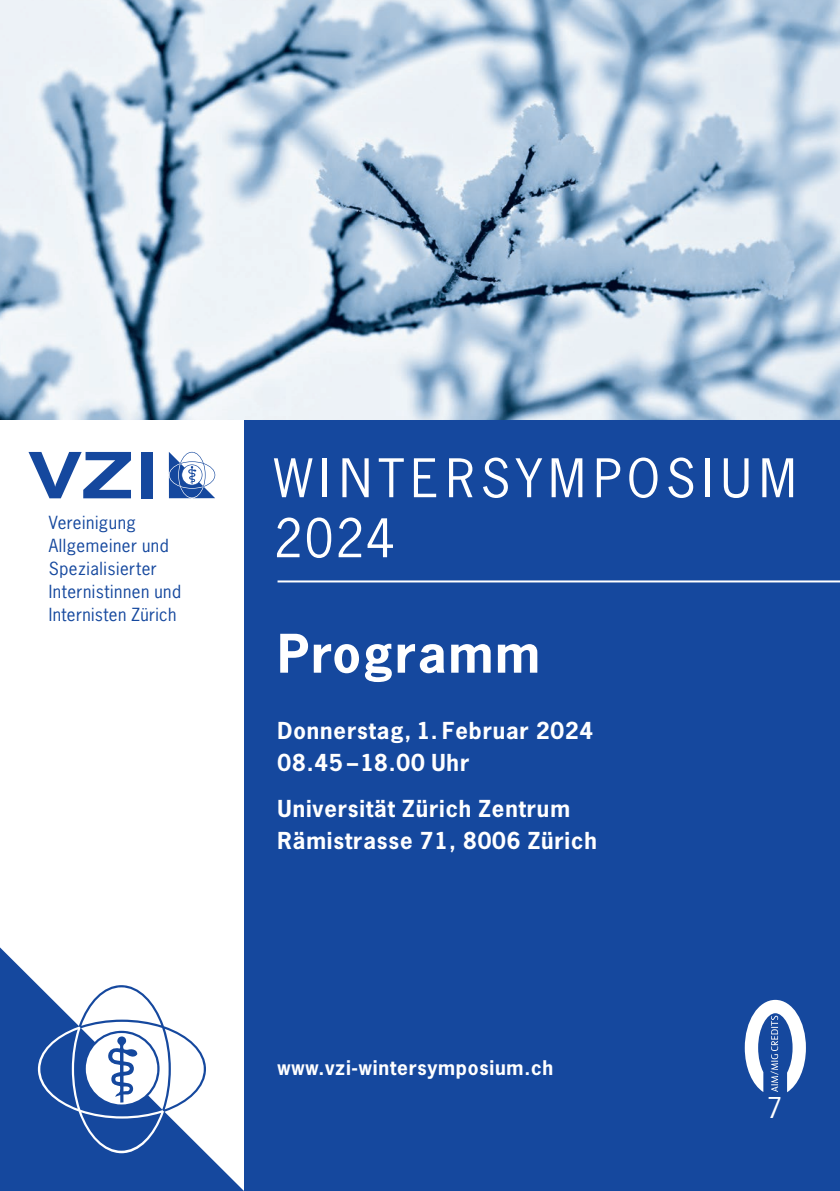
<style>
.page{position:relative;width:840px;height:1191px;background:#fff}
.page>*{position:absolute;margin:0;border:0;box-sizing:border-box;transform-origin:0 0}
.t1{font:50px/60px "News Gothic Std";letter-spacing:.125em;color:#fff}
.t2{font:700 50px "News Gothic Std";letter-spacing:.04em;color:#fff}
.t3{font:27px "News Gothic Std";color:#fff}
.t4{font:700 22px/32px "News Gothic Std";letter-spacing:.04em;color:#fff}
.t5{font:700 19px "News Gothic Std";letter-spacing:.04em;color:#fff}
.t6{font:17px/23px "News Gothic Std";letter-spacing:.03em;color:#15489e}
</style>
<div class="page">
<div style="left:244px;top:420px;width:595px;height:771px;background:#15489e"></div>
<hr style="left:277px;top:580px;width:562px;height:2px;background:#fff">
<svg style="left:28px;top:452px;width:103px;height:46px"></svg>
<div style="left:141px;top:452px;width:12px;height:46px;background:#15489e"></div>
<svg style="left:169px;top:452px;width:46px;height:46px"></svg>
<svg style="left:0;top:947px;width:244px;height:244px"></svg>
<svg style="left:40px;top:1029px;width:121px;height:121px"></svg>
<svg style="left:744px;top:999px;width:61px;height:93px"></svg>
<img style="left:0;top:0;width:839px;height:420px">
<p class="t6" style="left:49px;top:511px;width:134px">Vereinigung<br>Allgemeiner und<br>Spezialisierter<br>Internistinnen und<br>Internisten Zürich</p>
<h1 class="t1" style="left:274px;top:448px;width:523px">WINTERSYMPOSIUM<br>2024</h1>
<h1 class="t2" style="left:277px;top:620px;width:264px">Programm</h1>
<p class="t4" style="left:277px;top:714px;width:317px">Donnerstag, 1. Februar 2024<br>08.45 –18.00 Uhr</p>
<p class="t4" style="left:277px;top:792px;width:320px">Universität Zürich Zentrum<br>Rämistrasse 71, 8006 Zürich</p>
<p class="t5" style="left:277px;top:1055px;width:277px">www.vzi-wintersymposium.ch</p>
<p class="t3" style="left:765px;top:1090px;width:17px">7</p>
</div>
